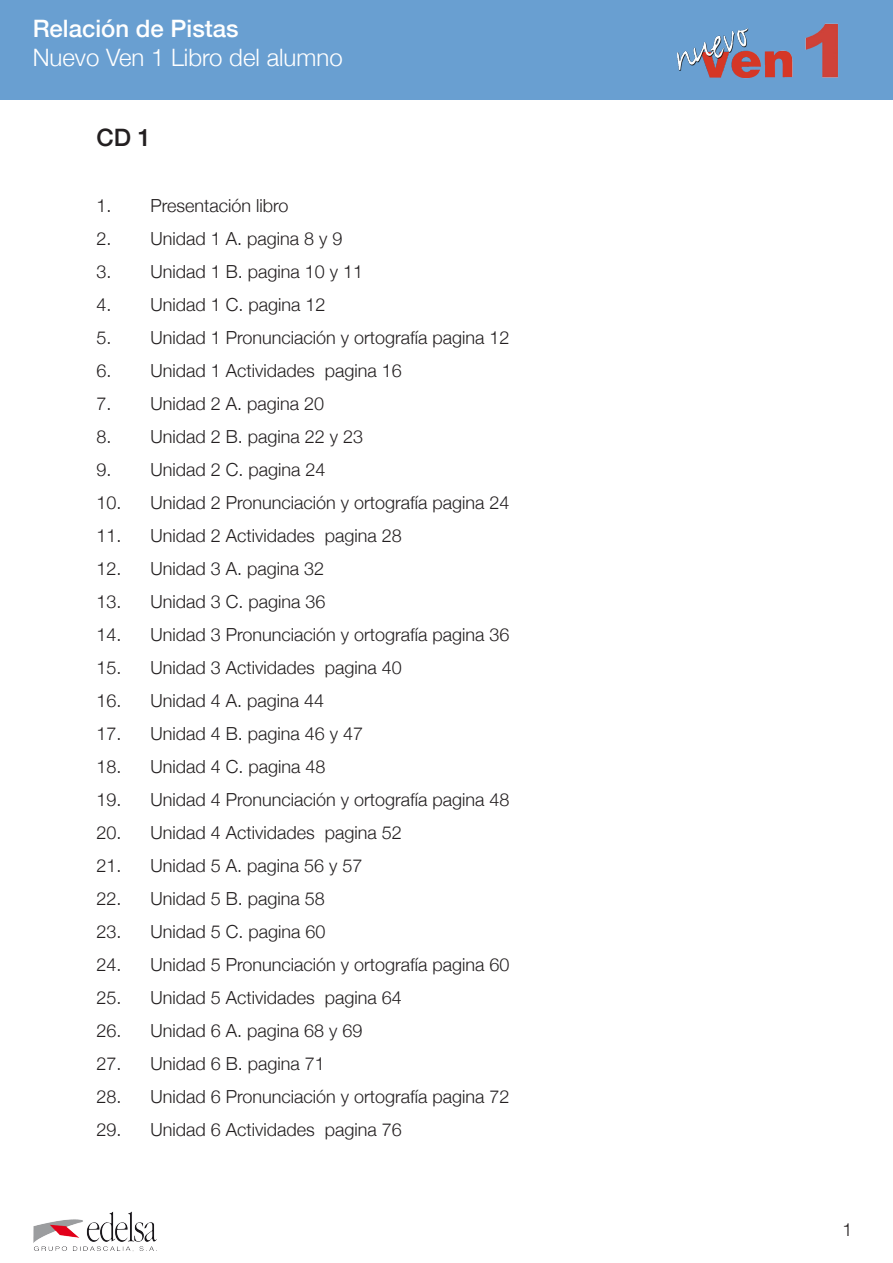
<style>
.page{position:relative;width:893px;height:1263px;background:#fff}
.page>*{position:absolute;margin:0;border:0;box-sizing:border-box;transform-origin:0 0}
.t1{font:300 24px "Helvetica Neue";color:#fff}
.t2{font:500 24px "Helvetica Neue";color:#fff}
.t3{font:500 24px "Helvetica Neue";color:#231f20}
.t4{font:300 18px "Helvetica Neue";color:#231f20}
</style>
<div class="page">
<div style="left:0;top:0;width:893px;height:99px;background:#699fd1"></div>
<img style="left:677px;top:28px;width:116px;height:51px">
<img style="left:805px;top:23px;width:33px;height:55px">
<img style="left:33px;top:1211px;width:124px;height:40px">
<p class="t2" style="left:33px;top:9px;width:207px">Relación de Pistas</p>
<p class="t1" style="left:33px;top:38px;width:311px">Nuevo Ven 1 Libro del alumno</p>
<p class="t3" style="left:96px;top:118px;width:56px">CD 1</p>
<p class="t4" style="left:96px;top:191px;width:194px">1. Presentación libro</p>
<p class="t4" style="left:96px;top:224px;width:248px">2. Unidad 1 A. pagina 8 y 9</p>
<p class="t4" style="left:96px;top:257px;width:268px">3. Unidad 1 B. pagina 10 y 11</p>
<p class="t4" style="left:96px;top:290px;width:231px">4. Unidad 1 C. pagina 12</p>
<p class="t4" style="left:96px;top:323px;width:415px">5. Unidad 1 Pronunciación y ortografía pagina 12</p>
<p class="t4" style="left:96px;top:356px;width:307px">6. Unidad 1 Actividades pagina 16</p>
<p class="t4" style="left:96px;top:389px;width:229px">7. Unidad 2 A. pagina 20</p>
<p class="t4" style="left:96px;top:422px;width:268px">8. Unidad 2 B. pagina 22 y 23</p>
<p class="t4" style="left:96px;top:455px;width:231px">9. Unidad 2 C. pagina 24</p>
<p class="t4" style="left:96px;top:488px;width:415px">10. Unidad 2 Pronunciación y ortografía pagina 24</p>
<p class="t4" style="left:96px;top:521px;width:307px">11. Unidad 2 Actividades pagina 28</p>
<p class="t4" style="left:96px;top:554px;width:229px">12. Unidad 3 A. pagina 32</p>
<p class="t4" style="left:96px;top:587px;width:231px">13. Unidad 3 C. pagina 36</p>
<p class="t4" style="left:96px;top:620px;width:415px">14. Unidad 3 Pronunciación y ortografía pagina 36</p>
<p class="t4" style="left:96px;top:653px;width:307px">15. Unidad 3 Actividades pagina 40</p>
<p class="t4" style="left:96px;top:686px;width:229px">16. Unidad 4 A. pagina 44</p>
<p class="t4" style="left:96px;top:719px;width:268px">17. Unidad 4 B. pagina 46 y 47</p>
<p class="t4" style="left:96px;top:752px;width:231px">18. Unidad 4 C. pagina 48</p>
<p class="t4" style="left:96px;top:785px;width:415px">19. Unidad 4 Pronunciación y ortografía pagina 48</p>
<p class="t4" style="left:96px;top:818px;width:307px">20. Unidad 4 Actividades pagina 52</p>
<p class="t4" style="left:96px;top:851px;width:268px">21. Unidad 5 A. pagina 56 y 57</p>
<p class="t4" style="left:96px;top:884px;width:230px">22. Unidad 5 B. pagina 58</p>
<p class="t4" style="left:96px;top:917px;width:231px">23. Unidad 5 C. pagina 60</p>
<p class="t4" style="left:96px;top:950px;width:415px">24. Unidad 5 Pronunciación y ortografía pagina 60</p>
<p class="t4" style="left:96px;top:983px;width:307px">25. Unidad 5 Actividades pagina 64</p>
<p class="t4" style="left:96px;top:1016px;width:268px">26. Unidad 6 A. pagina 68 y 69</p>
<p class="t4" style="left:96px;top:1049px;width:230px">27. Unidad 6 B. pagina 71</p>
<p class="t4" style="left:96px;top:1082px;width:415px">28. Unidad 6 Pronunciación y ortografía pagina 72</p>
<p class="t4" style="left:96px;top:1115px;width:307px">29. Unidad 6 Actividades pagina 76</p>
<p class="t4" style="left:842px;top:1215px;width:12px">1</p>
</div>
